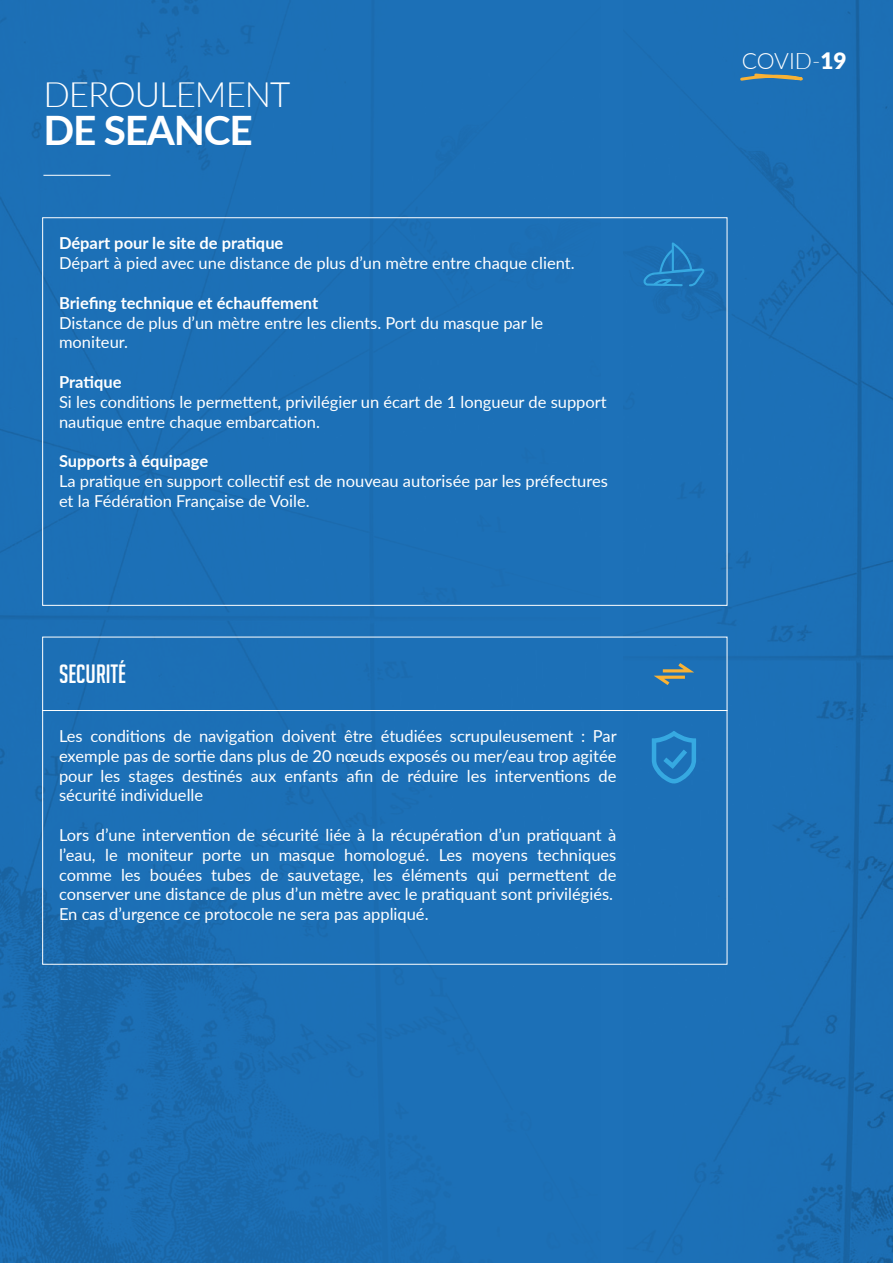
<style>
.page{position:relative;width:893px;height:1263px;background:#1d71b8}
.page>*{position:absolute;margin:0;border:0;box-sizing:border-box;transform-origin:0 0}
.t1{font:700 40.5px "Lato";letter-spacing:-.03em;color:#fff}
.t2{font:300 34.95px "Lato";letter-spacing:-.03em;color:#fff}
.t3{font:25.8px "Big Noodle Titling";color:#fff}
.t4{font:300 22.65px "Lato";letter-spacing:-.005em;color:#fff}
.t5{font:16.5px/19.8px "Lato";color:#fff}
.t6{font:700 16.5px "Lato";color:#fff}
.s1{font-weight:900}
</style>
<div class="page">
<img style="left:624px;top:0;width:269px;height:1263px">
<img style="left:0;top:0;width:600px;height:1263px">
<hr style="left:43px;top:175px;width:67px;height:1px;background:#fff">
<svg style="left:739px;top:72px;width:99px;height:13px"></svg>
<svg style="left:642px;top:242px;width:63px;height:44px"></svg>
<svg style="left:654px;top:663px;width:40px;height:22px"></svg>
<div style="left:42px;top:637px;width:685px;height:74px;border:1px solid #fff"></div>
<svg style="left:652px;top:731px;width:44px;height:53px"></svg>
<h2 class="t2" style="left:43px;top:72px;width:249px">DEROULEMENT</h2>
<h1 class="t1" style="left:43px;top:105px;width:211px">DE SEANCE</h1>
<p class="t6" style="left:59px;top:233px;width:226px">Départ pour le site de pratique</p>
<p class="t5" style="left:59px;top:253px;width:517px">Départ à pied avec une distance de plus d’un mètre entre chaque client.</p>
<p class="t6" style="left:59px;top:292px;width:261px">Briefing technique et échauffement</p>
<p class="t5" style="left:59px;top:312px;width:486px">Distance de plus d’un mètre entre les clients. Port du masque par le moniteur.</p>
<p class="t6" style="left:59px;top:372px;width:64px">Pratique</p>
<p class="t5" style="left:59px;top:391px;width:549px">Si les conditions le permettent, privilégier un écart de 1 longueur de support nautique entre chaque embarcation.</p>
<p class="t6" style="left:59px;top:451px;width:151px">Supports à équipage</p>
<p class="t5" style="left:59px;top:471px;width:550px">La pratique en support collectif est de nouveau autorisée par les préfectures et la Fédération Française de Voile.</p>
<h3 class="t3" style="left:59px;top:660px;width:69px">SECURITÉ</h3>
<p class="t5" style="left:59px;top:726px;width:559px;text-align:justify">Les conditions de navigation doivent être étudiées scrupuleusement : Par exemple pas de sortie dans plus de 20 nœuds exposés ou mer/eau trop agitée pour les stages destinés aux enfants afin de réduire les interventions de sécurité individuelle</p>
<p class="t5" style="left:59px;top:825px;width:559px">Lors d’une intervention de sécurité liée à la récupération d’un pratiquant à l’eau, le moniteur porte un masque homologué. Les moyens techniques comme les bouées tubes de sauvetage, les éléments qui permettent de conserver une distance de plus d’un mètre avec le pratiquant sont privilégiés.<br>En cas d’urgence ce protocole ne sera pas appliqué.</p>
<h3 class="t4" style="left:742px;top:46px;width:107px">COVID-<span class="s1">19</span></h3>
</div>
